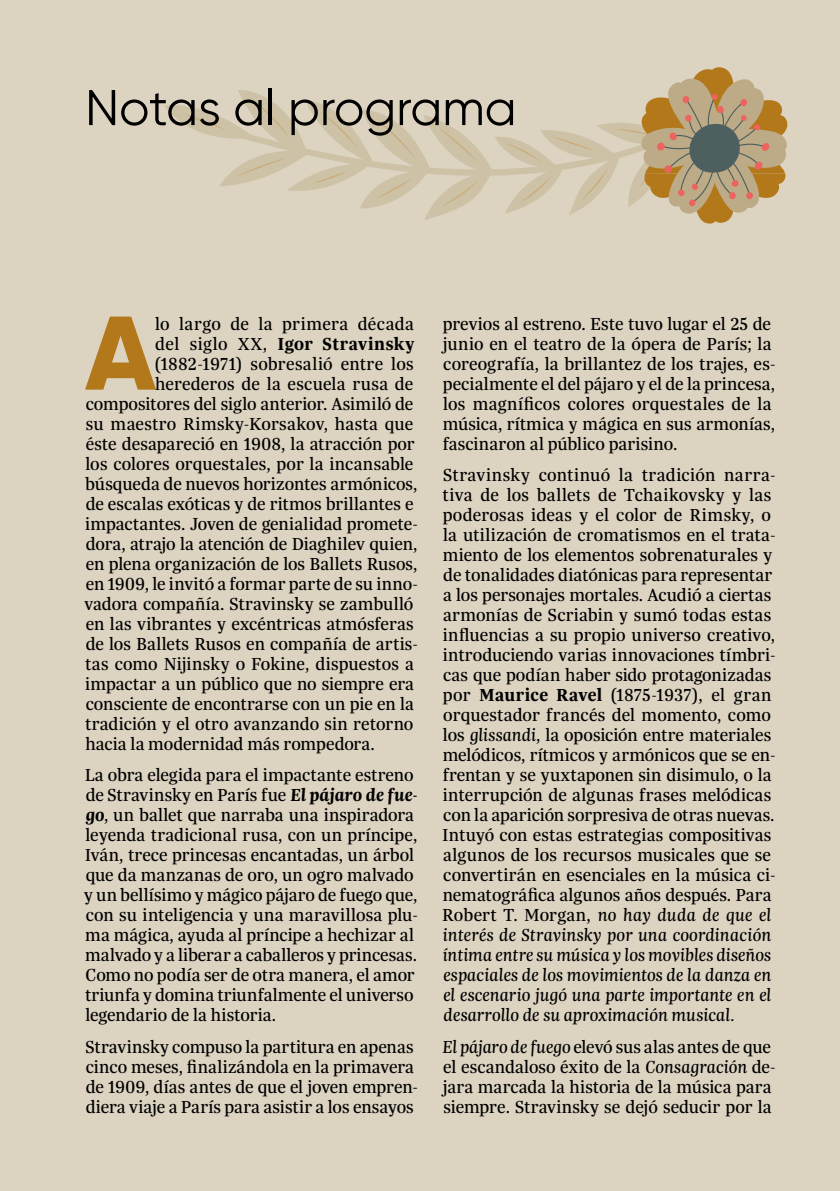
<style>
.page{position:relative;width:840px;height:1191px;background:#fff}
.page>*{position:absolute;margin:0;border:0;box-sizing:border-box;transform-origin:0 0}
.t1{font:800 104.4px "Gilroy";color:#b27819}
.t2{font:50px "Gilroy";color:#000}
.t3{font:18.6px/20px "Trola";color:#000}
.t4{font:700 18.6px "Trola";letter-spacing:.02em;color:#000}
.t5{font:18.6px "Trola";letter-spacing:.025em;color:#000}
.s1{font-weight:400}
.s2{font-weight:700;font-style:italic}
.s3{font-weight:700}
.s4{font-style:italic}
</style>
<div class="page">
<div style="left:0;top:0;width:839px;height:1191px;background:#dcd3c1"></div>
<svg style="left:164px;top:90px;width:450px;height:130px"></svg>
<svg style="left:552px;top:137px;width:42px;height:14px"></svg>
<svg style="left:580px;top:168px;width:27px;height:33px"></svg>
<svg style="left:506px;top:144px;width:35px;height:18px"></svg>
<svg style="left:519px;top:176px;width:32px;height:27px"></svg>
<svg style="left:438px;top:127px;width:40px;height:36px"></svg>
<svg style="left:440px;top:180px;width:37px;height:27px"></svg>
<svg style="left:375px;top:178px;width:37px;height:21px"></svg>
<svg style="left:377px;top:120px;width:38px;height:38px"></svg>
<svg style="left:312px;top:171px;width:35px;height:13px"></svg>
<svg style="left:320px;top:112px;width:38px;height:37px"></svg>
<svg style="left:237px;top:158px;width:49px;height:18px"></svg>
<svg style="left:254px;top:101px;width:35px;height:37px"></svg>
<svg style="left:183px;top:114px;width:43px;height:16px"></svg>
<svg style="left:614px;top:67px;width:174px;height:157px"></svg>
<h2 class="t2" style="left:85px;top:77px;width:432px">Notas al programa</h2>
<h1 class="t1" style="left:85px;top:287px;width:72px">A</h1>
<p class="t5" style="left:155px;top:311px;width:260px">lo largo de la primera década</p>
<p class="t4" style="left:155px;top:331px;width:260px"><span class="s1">del siglo XX,</span> Igor Stravinsky</p>
<p class="t3" style="left:154px;top:353px;width:260px">(1882-1971) sobresalió entre los</p>
<p class="t3" style="left:155px;top:373px;width:260px">herederos de la escuela rusa de</p>
<p class="t3" style="left:86px;top:393px;width:329px">compositores del siglo anterior. Asimiló de</p>
<p class="t3" style="left:86px;top:413px;width:329px">su maestro Rimsky-Korsakov, hasta que</p>
<p class="t3" style="left:86px;top:433px;width:330px">éste desapareció en 1908, la atracción por</p>
<p class="t3" style="left:85px;top:453px;width:329px">los colores orquestales, por la incansable</p>
<p class="t3" style="left:85px;top:473px;width:333px">búsqueda de nuevos horizontes armónicos,</p>
<p class="t3" style="left:86px;top:493px;width:329px">de escalas exóticas y de ritmos brillantes e</p>
<p class="t3" style="left:85px;top:513px;width:334px">impactantes. Joven de genialidad promete-</p>
<p class="t3" style="left:86px;top:533px;width:333px">dora, atrajo la atención de Diaghilev quien,</p>
<p class="t3" style="left:86px;top:553px;width:333px">en plena organización de los Ballets Rusos,</p>
<p class="t3" style="left:86px;top:573px;width:333px">en 1909, le invitó a formar parte de su inno-</p>
<p class="t3" style="left:84px;top:593px;width:330px">vadora compañía. Stravinsky se zambulló</p>
<p class="t3" style="left:86px;top:613px;width:329px">en las vibrantes y excéntricas atmósferas</p>
<p class="t3" style="left:86px;top:633px;width:333px">de los Ballets Rusos en compañía de artis-</p>
<p class="t3" style="left:85px;top:653px;width:330px">tas como Nijinsky o Fokine, dispuestos a</p>
<p class="t3" style="left:85px;top:673px;width:330px">impactar a un público que no siempre era</p>
<p class="t3" style="left:86px;top:693px;width:330px">consciente de encontrarse con un pie en la</p>
<p class="t3" style="left:85px;top:713px;width:330px">tradición y el otro avanzando sin retorno</p>
<p class="t3" style="left:85px;top:733px;width:291px">hacia la modernidad más rompedora.</p>
<p class="t3" style="left:84px;top:764px;width:335px">La obra elegida para el impactante estreno de Stravinsky en París fue <span class="s2">El pájaro de fue&shy;go</span>, un ballet que narraba una inspiradora leyenda tradicional rusa, con un príncipe, Iván, trece princesas encantadas, un árbol que da manzanas de oro, un ogro malvado y un bellísimo y mágico pájaro de fuego que, con su inteligencia y una maravillosa plu&shy;ma mágica, ayuda al príncipe a hechizar al malvado y a liberar a caballeros y princesas.<br>Como no podía ser de otra manera, el amor triunfa y domina triunfalmente el universo legendario de la historia.</p>
<p class="t3" style="left:86px;top:1036px;width:333px">Stravinsky compuso la partitura en apenas cinco meses, finalizándola en la primavera de 1909, días antes de que el joven empren&shy;diera viaje a París para asistir a los ensayos</p>
<p class="t3" style="left:442px;top:313px;width:334px">previos al estreno. Este tuvo lugar el 25 de junio en el teatro de la ópera de París; la coreografía, la brillantez de los trajes, es&shy;pecialmente el del pájaro y el de la princesa, los magníficos colores orquestales de la música, rítmica y mágica en sus armonías, fascinaron al público parisino.</p>
<p class="t3" style="left:442px;top:464px;width:334px">Stravinsky continuó la tradición narra&shy;tiva de los ballets de Tchaikovsky y las poderosas ideas y el color de Rimsky, o la utilización de cromatismos en el trata&shy;miento de los elementos sobrenaturales y de tonalidades diatónicas para representar a los personajes mortales. Acudió a ciertas armonías de Scriabin y sumó todas estas influencias a su propio universo creativo, introduciendo varias innovaciones tímbri&shy;cas que podían haber sido protagonizadas por <span class="s3">Maurice Ravel</span> (1875-1937), el gran orquestador francés del momento, como los <span class="s4">glissandi</span>, la oposición entre materiales melódicos, rítmicos y armónicos que se en&shy;frentan y se yuxtaponen sin disimulo, o la interrupción de algunas frases melódicas con la aparición sorpresiva de otras nuevas.<br>Intuyó con estas estrategias compositivas algunos de los recursos musicales que se convertirán en esenciales en la música ci&shy;nematográfica algunos años después. Para Robert T. Morgan, <span class="s4">no hay duda de que el interés de Stravinsky por una coordinación íntima entre su música y los movibles diseños espaciales de los movimientos de la danza en el escenario jugó una parte importante en el desarrollo de su aproximación musical.</span></p>
<p class="t3" style="left:442px;top:1036px;width:334px"><span class="s4">El pájaro de fuego</span> elevó sus alas antes de que el escandaloso éxito de la <span class="s4">Consagración</span> de&shy;jara marcada la historia de la música para siempre. Stravinsky se dejó seducir por la</p>
</div>
